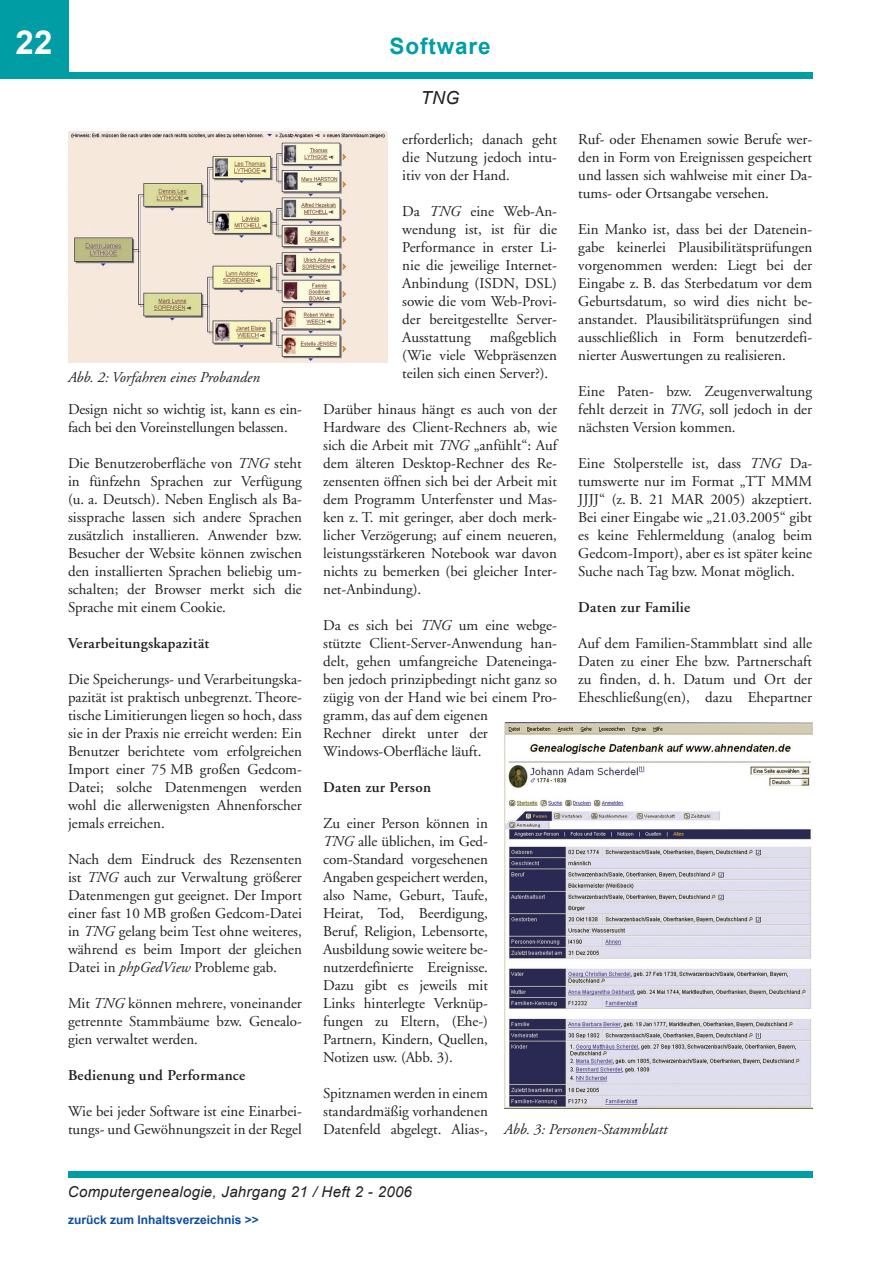
<style>
.page{position:relative;width:893px;height:1263px;background:#fff}
.page>*{position:absolute;margin:0;border:0;box-sizing:border-box;transform-origin:0 0}
.t1{font:700 33px "Arial";color:#fff}
.t2{font:700 22.5px "Arial";letter-spacing:.04em;color:#009da5}
.t3{font:italic 18px "Arial";color:#231f20}
.t4{font:15px/18px "Adobe Garamond";color:#231f20;text-align:justify}
.t5{font:600 15px "Adobe Garamond";letter-spacing:.02em;color:#231f20}
.t6{font:italic 15px "Adobe Garamond";color:#231f20}
.t7{font:italic 15px "Arial";letter-spacing:.02em;color:#231f20}
.t8{font:700 12px "Arial";color:#0d4da1}
.s1{font-style:italic}
</style>
<div class="page">
<div style="left:0;top:0;width:68px;height:79px;background:#009da5"></div>
<div style="left:68px;top:72px;width:744px;height:7px;background:#009da5"></div>
<div style="left:68px;top:1171px;width:744px;height:7px;background:#009da5"></div>
<img style="left:68px;top:132px;width:319px;height:231px">
<img style="left:504px;top:722px;width:308px;height:387px">
<h1 class="t1" style="left:16px;top:20px;width:38px">22</h1>
<h2 class="t2" style="left:389px;top:31px;width:103px">Software</h2>
<p class="t3" style="left:421px;top:86px;width:40px">TNG</p>
<p class="t6" style="left:68px;top:370px;width:193px">Abb. 2: Vorfahren eines Probanden</p>
<p class="t4" style="left:68px;top:401px;width:235px">Design nicht so wichtig ist, kann es ein&shy;fach bei den Voreinstellungen belassen.</p>
<p class="t4" style="left:68px;top:455px;width:235px">Die Benutzeroberfläche von <span class="s1">TNG</span> steht in fünfzehn Sprachen zur Verfügung (u. a. Deutsch). Neben Englisch als Ba&shy;sissprache lassen sich andere Sprachen zusätzlich installieren. Anwender bzw.<br>Besucher der Website können zwischen den installierten Sprachen beliebig um&shy;schalten; der Browser merkt sich die Sprache mit einem Cookie.</p>
<p class="t5" style="left:68px;top:635px;width:143px">Verarbeitungskapazität</p>
<p class="t4" style="left:68px;top:671px;width:235px">Die Speicherungs- und Verarbeitungska&shy;pazität ist praktisch unbegrenzt. Theore&shy;tische Limitierungen liegen so hoch, dass sie in der Praxis nie erreicht werden: Ein Benutzer berichtete vom erfolgreichen Import einer 75 MB großen Gedcom-Datei; solche Datenmengen werden wohl die allerwenigsten Ahnenforscher jemals erreichen.</p>
<p class="t4" style="left:68px;top:851px;width:235px">Nach dem Eindruck des Rezensenten ist <span class="s1">TNG</span> auch zur Verwaltung größerer Datenmengen gut geeignet. Der Import einer fast 10 MB großen Gedcom-Datei in <span class="s1">TNG</span> gelang beim Test ohne weiteres, während es beim Import der gleichen Datei in <span class="s1">phpGedView</span> Probleme gab.</p>
<p class="t4" style="left:68px;top:995px;width:235px">Mit <span class="s1">TNG</span> können mehrere, voneinander getrennte Stammbäume bzw. Genealo&shy;gien verwaltet werden.</p>
<p class="t5" style="left:68px;top:1067px;width:179px">Bedienung und Performance</p>
<p class="t4" style="left:68px;top:1103px;width:235px">Wie bei jeder Software ist eine Einarbei&shy;tungs- und Gewöhnungszeit in der Regel</p>
<p class="t4" style="left:402px;top:131px;width:156px">erforderlich; danach geht die Nutzung jedoch intu&shy;itiv von der Hand.</p>
<p class="t4" style="left:402px;top:203px;width:156px">Da <span class="s1">TNG</span> eine Web-An&shy;wendung ist, ist für die Performance in erster Li&shy;nie die jeweilige Internet-Anbindung (ISDN, DSL) sowie die vom Web-Provi&shy;der bereitgestellte Server-Ausstattung</p>
<p class="t4" style="left:402px;top:329px;width:156px;text-indent:88px">maßgeblich (Wie viele Webpräsenzen teilen sich einen Server?).</p>
<p class="t4" style="left:323px;top:401px;width:235px">Darüber hinaus hängt es auch von der Hardware des Client-Rechners ab, wie sich die Arbeit mit <span class="s1">TNG</span> „anfühlt“: Auf dem älteren Desktop-Rechner des Re&shy;zensenten öffnen sich bei der Arbeit mit dem Programm Unterfenster und Mas&shy;ken z. T. mit geringer, aber doch merk&shy;licher Verzögerung; auf einem neueren, leistungsstärkeren Notebook war davon nichts zu bemerken (bei gleicher Inter&shy;net-Anbindung).</p>
<p class="t4" style="left:323px;top:617px;width:235px">Da es sich bei <span class="s1">TNG</span> um eine webge&shy;stützte Client-Server-Anwendung han&shy;delt, gehen umfangreiche Dateneinga&shy;ben jedoch prinzipbedingt nicht ganz so zügig von der Hand wie bei einem Pro-</p>
<p class="t4" style="left:578px;top:131px;width:235px">Ruf- oder Ehenamen sowie Berufe wer&shy;den in Form von Ereignissen gespeichert und lassen sich wahlweise mit einer Da&shy;tums- oder Ortsangabe versehen.</p>
<p class="t4" style="left:578px;top:221px;width:235px">Ein Manko ist, dass bei der Datenein&shy;gabe keinerlei Plausibilitätsprüfungen vorgenommen werden: Liegt bei der Eingabe z. B. das Sterbedatum vor dem Geburtsdatum, so wird dies nicht be&shy;anstandet. Plausibilitätsprüfungen sind ausschließlich in Form benutzerdefi&shy;nierter Auswertungen zu realisieren.</p>
<p class="t4" style="left:578px;top:383px;width:235px">Eine Paten- bzw. Zeugenverwaltung fehlt derzeit in <span class="s1">TNG</span>, soll jedoch in der nächsten Version kommen.</p>
<p class="t4" style="left:578px;top:455px;width:235px">Eine Stolperstelle ist, dass <span class="s1">TNG</span> Da&shy;tumswerte nur im Format „TT MMM JJJJ“ (z. B. 21 MAR 2005) akzeptiert.<br>Bei einer Eingabe wie „21.03.2005“ gibt es keine Fehlermeldung (analog beim Gedcom-Import), aber es ist später keine Suche nach Tag bzw. Monat möglich.</p>
<p class="t5" style="left:578px;top:599px;width:114px">Daten zur Familie</p>
<p class="t4" style="left:578px;top:635px;width:235px">Auf dem Familien-Stammblatt sind alle Daten zu einer Ehe bzw. Partnerschaft zu finden, d. h. Datum und Ort der Eheschließung(en), dazu Ehepartner</p>
<p class="t4" style="left:323px;top:707px;width:166px">gramm, das auf dem eigenen Rechner direkt unter der Windows-Oberfläche läuft.</p>
<p class="t5" style="left:323px;top:779px;width:109px">Daten zur Person</p>
<p class="t4" style="left:323px;top:815px;width:166px">Zu einer Person können in <span class="s1">TNG</span> alle üblichen, im Ged&shy;com-Standard vorgesehenen Angaben gespeichert werden, also Name, Geburt, Taufe, Heirat, Tod, Beerdigung, Beruf, Religion, Lebensorte, Ausbildung sowie weitere be&shy;nutzerdefinierte Ereignisse.<br>Dazu gibt es jeweils mit Links hinterlegte Verknüp&shy;fungen zu Eltern, (Ehe-)<br>Partnern, Kindern, Quellen, Notizen usw. (Abb. 3).</p>
<p class="t4" style="left:323px;top:1085px;width:166px">Spitznamen werden in einem standardmäßig vorhandenen Datenfeld abgelegt. Alias-,</p>
<p class="t6" style="left:504px;top:1121px;width:164px">Abb. 3: Personen-Stammblatt</p>
<p class="t7" style="left:68px;top:1182px;width:345px">Computergenealogie, Jahrgang 21 / Heft 2 - 2006</p>
<p class="t8" style="left:68px;top:1212px;width:192px">zurück zum Inhaltsverzeichnis &gt;&gt;</p>
</div>
